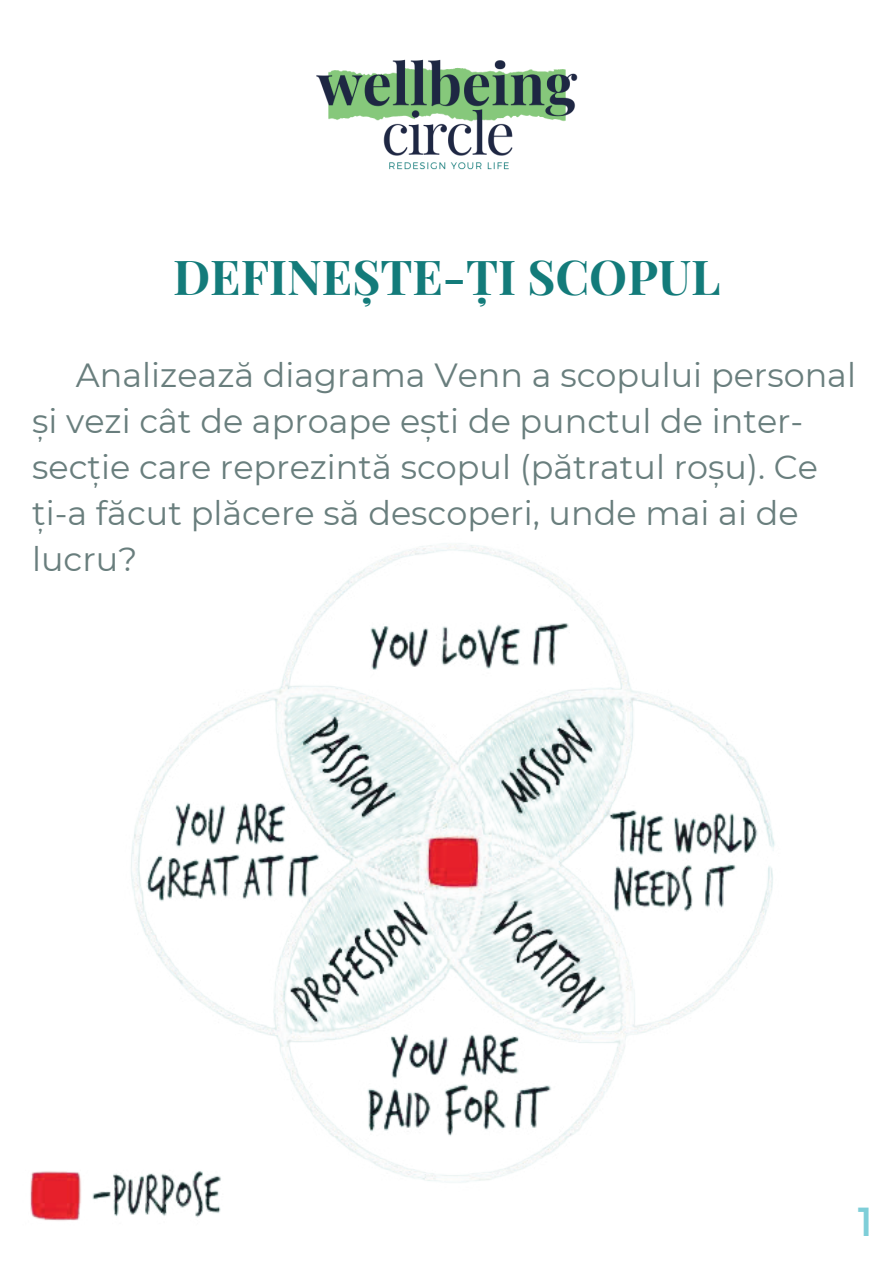
<style>
.page{position:relative;width:894px;height:1264px;background:#fff}
.page>*{position:absolute;margin:0;border:0;box-sizing:border-box;transform-origin:0 0}
.t1{font:700 48px "Playfair Display";color:#137b7a}
.t2{font:40.5px "Montserrat";color:#7eced8}
.t3{font:33.45px/46px "Montserrat";color:#697e7d}
</style>
<div class="page">
<img style="left:316px;top:59px;width:262px;height:111px">
<img style="left:30px;top:543px;width:745px;height:678px">
<h1 class="t1" style="left:173px;top:239px;width:549px">DEFINEȘTE-ȚI SCOPUL</h1>
<p class="t3" style="left:32px;top:351px;width:825px;text-indent:44px">Analizează diagrama Venn a scopului personal și vezi cât de aproape ești de punctul de inter&shy;secție care reprezintă scopul (pătratul roșu). Ce ți-a făcut plăcere să descoperi, unde mai ai de lucru?</p>
<p class="t2" style="left:857px;top:1196px;width:17px">1</p>
</div>
